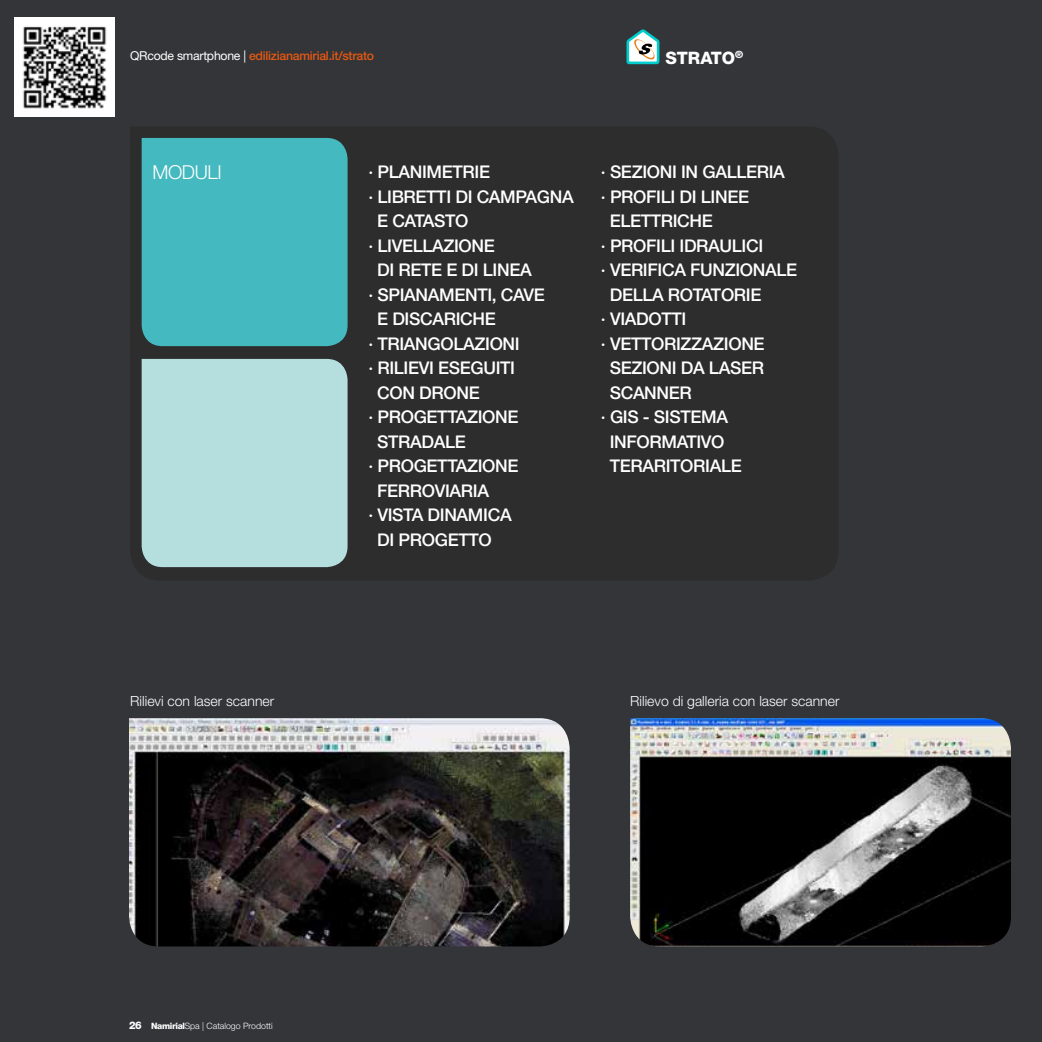
<style>
.page{position:relative;width:1042px;height:1042px;background:#333539}
.page>*{position:absolute;margin:0;border:0;box-sizing:border-box;transform-origin:0 0}
.t1{font:300 19.25px "Helvetica Neue LT Std";letter-spacing:-.02em;color:#fff}
.t2{font:500 17.5px "Helvetica Neue LT Std";letter-spacing:-.02em;color:#fff}
.t3{font:800 17.15px "Helvetica Neue LT Std";color:#fff}
.t4{font:300 14px "Helvetica Neue LT Std";color:#fff}
.t5{font:500 12.25px "Helvetica Neue LT Std";letter-spacing:-.02em;color:#e55812}
.t6{font:300 8.75px "Helvetica Neue LT Std";color:#fff}
.s1{font-weight:400;color:#fff}
.s2{font-weight:800;font-size:10.5px}
.s3{font-weight:800}
</style>
<div class="page">
<div style="left:131px;top:127px;width:707px;height:453px;background:#2d2d2d"></div>
<img style="left:129px;top:718px;width:440px;height:228px">
<img style="left:630px;top:718px;width:381px;height:228px">
<img style="left:15px;top:17px;width:99px;height:100px">
<div style="left:142px;top:138px;width:205px;height:208px;background:#44b9bf"></div>
<div style="left:142px;top:359px;width:205px;height:208px;background:#b5dedf"></div>
<svg style="left:626px;top:31px;width:33px;height:33px"></svg>
<p class="t5" style="left:130px;top:49px;width:245px"><span class="s1">QRcode smartphone |</span> edilizianamirial.it/strato</p>
<p class="t3" style="left:665px;top:48px;width:79px">STRATO<sup>®</sup></p>
<p class="t1" style="left:152px;top:161px;width:71px">MODULI</p>
<p class="t2" style="left:368px;top:162px;width:123px">∙ PLANIMETRIE</p>
<p class="t2" style="left:368px;top:186px;width:207px">∙ LIBRETTI DI CAMPAGNA</p>
<p class="t2" style="left:377px;top:211px;width:93px">E CATASTO</p>
<p class="t2" style="left:368px;top:235px;width:128px">∙ LIVELLAZIONE</p>
<p class="t2" style="left:377px;top:260px;width:156px">DI RETE E DI LINEA</p>
<p class="t2" style="left:368px;top:284px;width:178px">∙ SPIANAMENTI, CAVE</p>
<p class="t2" style="left:377px;top:309px;width:120px">E DISCARICHE</p>
<p class="t2" style="left:368px;top:333px;width:153px">∙ TRIANGOLAZIONI</p>
<p class="t2" style="left:368px;top:358px;width:148px">∙ RILIEVI ESEGUITI</p>
<p class="t2" style="left:377px;top:382px;width:104px">CON DRONE</p>
<p class="t2" style="left:368px;top:407px;width:152px">∙ PROGETTAZIONE</p>
<p class="t2" style="left:377px;top:431px;width:90px">STRADALE</p>
<p class="t2" style="left:368px;top:456px;width:152px">∙ PROGETTAZIONE</p>
<p class="t2" style="left:377px;top:480px;width:113px">FERROVIARIA</p>
<p class="t2" style="left:368px;top:505px;width:145px">∙ VISTA DINAMICA</p>
<p class="t2" style="left:377px;top:529px;width:116px">DI PROGETTO</p>
<p class="t2" style="left:601px;top:162px;width:185px">∙ SEZIONI IN GALLERIA</p>
<p class="t2" style="left:601px;top:186px;width:150px">∙ PROFILI DI LINEE</p>
<p class="t2" style="left:610px;top:211px;width:105px">ELETTRICHE</p>
<p class="t2" style="left:601px;top:235px;width:164px">∙ PROFILI IDRAULICI</p>
<p class="t2" style="left:601px;top:260px;width:198px">∙ VERIFICA FUNZIONALE</p>
<p class="t2" style="left:610px;top:284px;width:153px">DELLA ROTATORIE</p>
<p class="t2" style="left:601px;top:309px;width:87px">∙ VIADOTTI</p>
<p class="t2" style="left:601px;top:333px;width:165px">∙ VETTORIZZAZIONE</p>
<p class="t2" style="left:610px;top:358px;width:156px">SEZIONI DA LASER</p>
<p class="t2" style="left:610px;top:382px;width:84px">SCANNER</p>
<p class="t2" style="left:601px;top:407px;width:129px">∙ GIS - SISTEMA</p>
<p class="t2" style="left:610px;top:431px;width:116px">INFORMATIVO</p>
<p class="t2" style="left:610px;top:456px;width:133px">TERARITORIALE</p>
<p class="t4" style="left:130px;top:692px;width:145px">Rilievi con laser scanner</p>
<p class="t4" style="left:630px;top:692px;width:211px">Rilievo di galleria con laser scanner</p>
<p class="t6" style="left:129px;top:1021px;width:145px"><span class="s2">26</span> <span class="s3">Namirial</span>Spa | Catalogo Prodotti</p>
</div>
